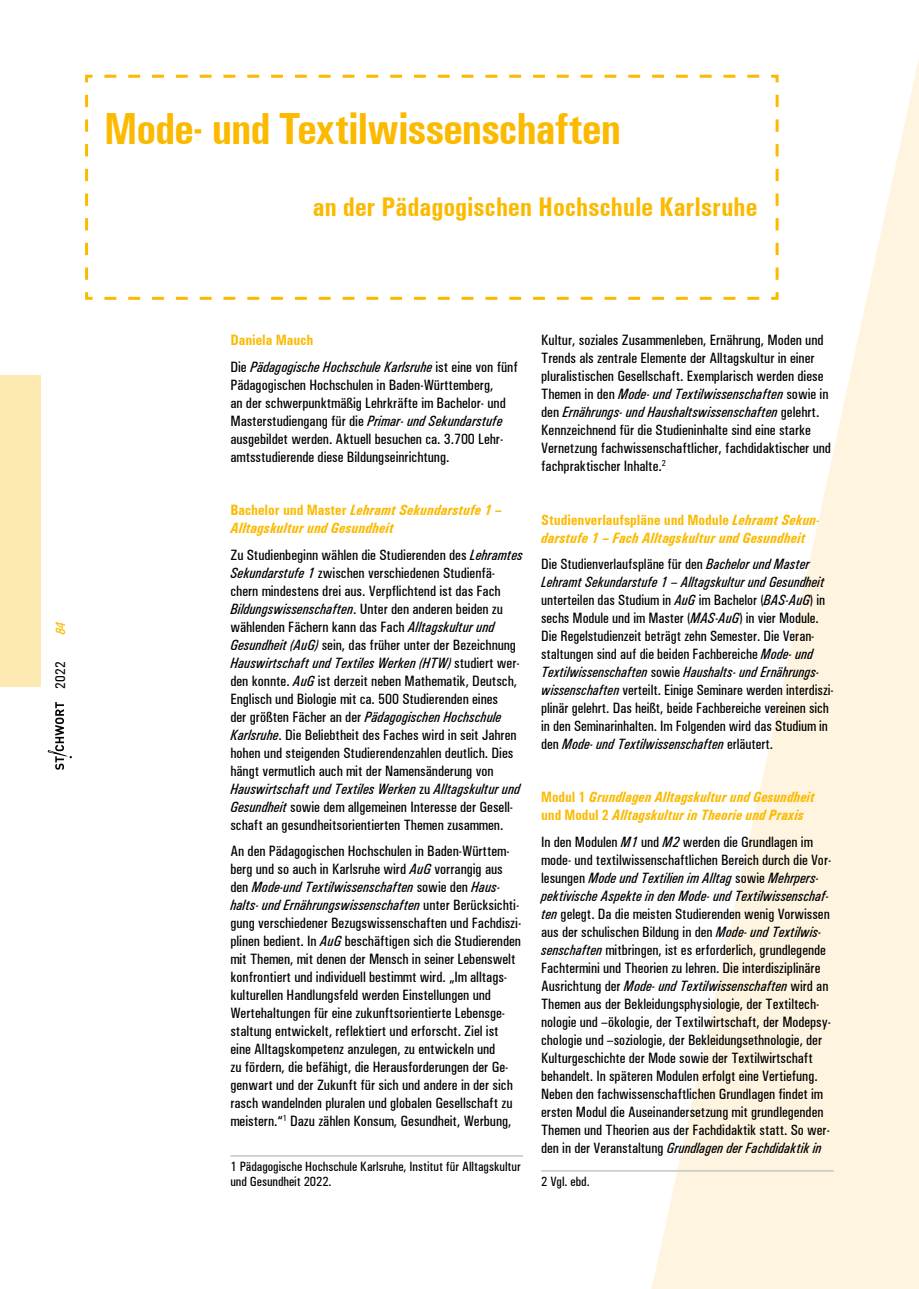
<style>
.page{position:relative;width:919px;height:1289px;background:#fff}
.page>*{position:absolute;margin:0;border:0;box-sizing:border-box;transform-origin:0 0}
.t1{font:700 condensed 45px "Univers";letter-spacing:-.02em;color:#fbba00}
.t2{font:700 condensed 27px "Univers";color:#fbba00}
.t3{font:500 condensed 15px/18px "Univers";color:#000}
.t4{font:italic 700 condensed 15px/18px "Univers";color:#fbba00}
.t5{font:italic 500 condensed 15px/26.5px "Univers";color:#000}
.t6{font:500 condensed 14.25px "Univers";color:#000}
.t7{font:500 condensed 13.5px/15px "Univers";color:#000}
.t8{font:italic 500 condensed 13.5px "Univers";color:#fbba00}
.s1{font-weight:700;font-style:normal;color:#fbba00}
.s2{font-style:normal}
.s3{font-style:italic}
</style>
<div class="page">
<svg style="left:641px;top:64px;width:277px;height:1224px;fill:#fff4e0"></svg>
<svg style="left:48px;top:702px;width:24px;height:68px"></svg>
<div style="left:0;top:375px;width:40px;height:311px;background:#fdeab3"></div>
<hr style="left:230px;top:1155px;width:293px;height:1px;background:#c6c6c6">
<hr style="left:541px;top:1170px;width:292px;height:1px;background:#c6c6c6">
<svg style="left:85px;top:73px;width:695px;height:228px"></svg>
<h1 class="t1" style="left:104px;top:102px;width:518px">Mode- und Textilwissenschaften</h1>
<h2 class="t2" style="left:313px;top:191px;width:446px">an der Pädagogischen Hochschule Karlsruhe</h2>
<p class="t8" style="left:53px;top:635px;width:15px;rotate:-90deg">84</p>
<p class="t6" style="left:52px;top:689px;width:29px;rotate:-90deg">2022</p>
<p class="t5" style="left:230px;top:327px;width:289px"><span class="s1">Daniela Mauch<br></span><span class="s2">Die</span> Pädagogische Hochschule Karlsruhe <span class="s2">ist eine von fünf</span></p>
<p class="t3" style="left:230px;top:376px;width:277px">Pädagogischen Hochschulen in Baden-Württemberg, an der schwerpunktmäßig Lehrkräfte im Bachelor- und Masterstudiengang für die <span class="s3">Primar- und Sekundarstufe </span>ausgebildet werden. Aktuell besuchen ca. 3.700 Lehr&shy;amtsstudierende diese Bildungseinrichtung.</p>
<p class="t4" style="left:230px;top:501px;width:273px"><span class="s2">Bachelor und Master</span> Lehramt Sekundarstufe 1 –<br>Alltagskultur und Gesundheit</p>
<p class="t3" style="left:230px;top:545px;width:294px">Zu Studienbeginn wählen die Studierenden des <span class="s3">Lehramtes Sekundarstufe 1</span> zwischen verschiedenen Studienfä&shy;chern mindestens drei aus. Verpflichtend ist das Fach <span class="s3">Bildungswissenschaften</span>. Unter den anderen beiden zu wählenden Fächern kann das Fach <span class="s3">Alltagskultur und Gesundheit (AuG)</span> sein, das früher unter der Bezeichnung <span class="s3">Hauswirtschaft und Textiles Werken (HTW)</span> studiert wer&shy;den konnte. <span class="s3">AuG</span> ist derzeit neben Mathematik, Deutsch, Englisch und Biologie mit ca. 500 Studierenden eines<br>der größten Fächer an der <span class="s3">Pädagogischen Hochschule Karlsruhe</span>. Die Beliebtheit des Faches wird in seit Jahren hohen und steigenden Studierendenzahlen deutlich. Dies hängt vermutlich auch mit der Namensänderung von <span class="s3">Hauswirtschaft und Textiles Werken</span> zu <span class="s3">Alltagskultur und Gesundheit</span> sowie dem allgemeinen Interesse der Gesell&shy;schaft an gesundheitsorientierten Themen zusammen.</p>
<p class="t3" style="left:230px;top:842px;width:292px">An den Pädagogischen Hochschulen in Baden-Württem&shy;berg und so auch in Karlsruhe wird <span class="s3">AuG</span> vorrangig aus den <span class="s3">Mode-und Textilwissenschaften</span> sowie den <span class="s3">Haus&shy;halts- und Ernährungswissenschaften</span> unter Berücksichti&shy;gung verschiedener Bezugswissenschaften und Fachdiszi&shy;plinen bedient. In <span class="s3">AuG</span> beschäftigen sich die Studierenden mit Themen, mit denen der Mensch in seiner Lebenswelt konfrontiert und individuell bestimmt wird. „Im alltags&shy;kulturellen Handlungsfeld werden Einstellungen und Wertehaltungen für eine zukunftsorientierte Lebensge&shy;staltung entwickelt, reflektiert und erforscht. Ziel ist eine Alltagskompetenz anzulegen, zu entwickeln und<br>zu fördern, die befähigt, die Herausforderungen der Ge&shy;genwart und der Zukunft für sich und andere in der sich rasch wandelnden pluralen und globalen Gesellschaft zu meistern.“<sup>1</sup> Dazu zählen Konsum, Gesundheit, Werbung,</p>
<p class="t7" style="left:230px;top:1158px;width:292px">1 Pädagogische Hochschule Karlsruhe, Institut für Alltagskultur und Gesundheit 2022.</p>
<p class="t3" style="left:541px;top:331px;width:291px">Kultur, soziales Zusammenleben, Ernährung, Moden und Trends als zentrale Elemente der Alltagskultur in einer pluralistischen Gesellschaft. Exemplarisch werden diese Themen in den <span class="s3">Mode- und Textilwissenschaften</span> sowie in den <span class="s3">Ernährungs- und Haushaltswissenschaften</span> gelehrt.<br>Kennzeichnend für die Studieninhalte sind eine starke Vernetzung fachwissenschaftlicher, fachdidaktischer und fachpraktischer Inhalte.<sup>2</sup></p>
<p class="t4" style="left:541px;top:510px;width:280px"><span class="s2">Studienverlaufspläne und Module</span> Lehramt Sekun&shy;darstufe 1 – Fach Alltagskultur und Gesundheit</p>
<p class="t3" style="left:541px;top:555px;width:294px">Die Studienverlaufspläne für den <span class="s3">Bachelor und Master Lehramt Sekundarstufe 1 – Alltagskultur und Gesundheit </span>unterteilen das Studium in <span class="s3">AuG</span> im Bachelor (<span class="s3">BAS-AuG</span>) in sechs Module und im Master (<span class="s3">MAS-AuG</span>) in vier Module.<br>Die Regelstudienzeit beträgt zehn Semester. Die Veran&shy;staltungen sind auf die beiden Fachbereiche <span class="s3">Mode- und Textilwissenschaften</span> sowie <span class="s3">Haushalts- und Ernährungs&shy;wissenschaften</span> verteilt. Einige Seminare werden interdiszi&shy;plinär gelehrt. Das heißt, beide Fachbereiche vereinen sich in den Seminarinhalten. Im Folgenden wird das Studium in den <span class="s3">Mode- und Textilwissenschaften</span> erläutert.</p>
<p class="t4" style="left:541px;top:788px;width:275px"><span class="s2">Modul 1</span> Grundlagen Alltagskultur und Gesundheit <span class="s2">und Modul 2</span> Alltagskultur in Theorie und Praxis</p>
<p class="t3" style="left:541px;top:832px;width:291px">In den Modulen <span class="s3">M1</span> und <span class="s3">M2</span> werden die Grundlagen im mode- und textilwissenschaftlichen Bereich durch die Vor&shy;lesungen <span class="s3">Mode und Textilien im Alltag</span> sowie <span class="s3">Mehrpers&shy;pektivische Aspekte in den Mode- und Textilwissenschaf&shy;ten</span> gelegt. Da die meisten Studierenden wenig Vorwissen aus der schulischen Bildung in den <span class="s3">Mode- und Textilwis&shy;senschaften</span> mitbringen, ist es erforderlich, grundlegende Fachtermini und Theorien zu lehren. Die interdisziplinäre Ausrichtung der <span class="s3">Mode- und Textilwissenschaften</span> wird an Themen aus der Bekleidungsphysiologie, der Textiltech&shy;nologie und –ökologie, der Textilwirtschaft, der Modepsy&shy;chologie und –soziologie, der Bekleidungsethnologie, der Kulturgeschichte der Mode sowie der Textilwirtschaft behandelt. In späteren Modulen erfolgt eine Vertiefung.<br>Neben den fachwissenschaftlichen Grundlagen findet im ersten Modul die Auseinandersetzung mit grundlegenden Themen und Theorien aus der Fachdidaktik statt. So wer&shy;den in der Veranstaltung <span class="s3">Grundlagen der Fachdidaktik in</span></p>
<p class="t7" style="left:541px;top:1173px;width:50px">2 Vgl. ebd.</p>
</div>
